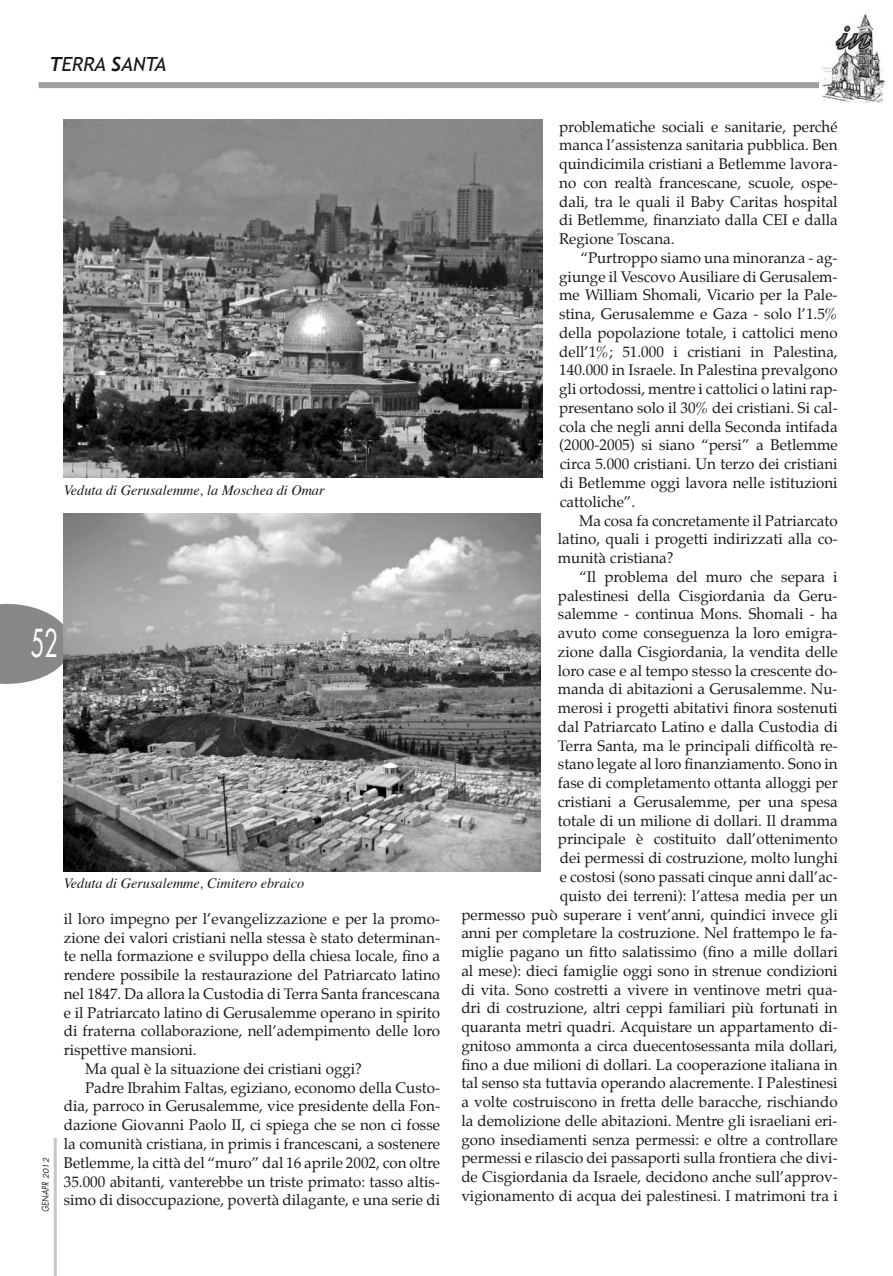
<style>
.page{position:relative;width:893px;height:1276px;background:#fff}
.page>*{position:absolute;margin:0;border:0;box-sizing:border-box;transform-origin:0 0}
.t1{font:37.5px "Futura";color:#fff;scale:.6 1}
.t2{font:italic 19.5px "Trebuchet MS";color:#1a171c}
.t3{font:15.15px/18.8px "Palatino";color:#1a171c;text-align:justify}
.t4{font:italic 14.25px "Times";color:#1a171c}
.t5{font:italic 9px "Futura";color:#1a171c;scale:.8 1}
.s1{font-weight:700}
.s2{font-family:"Trebuchet";font-weight:700}
.s3{font-style:inherit}
.s4{font-size:7.5px}
</style>
<div class="page">
<div style="left:39px;top:82px;width:797px;height:6px;background:#9c9e9f"></div>
<hr style="left:54px;top:1138px;width:3px;height:138px;background:#c6c7c8">
<img style="left:819px;top:14px;width:66px;height:89px">
<svg style="left:0;top:604px;width:64px;height:80px;background:#969799"></svg>
<img style="left:64px;top:119px;width:478px;height:359px">
<img style="left:64px;top:514px;width:477px;height:357px">
<p class="t2" style="left:49px;top:53px;width:119px"><span class="s1">T</span>ERRA <span class="s2">S</span><span class="s3">ANTA</span></p>
<p class="t4" style="left:64px;top:477px;width:262px">Veduta di Gerusalemme, la Moschea di Omar</p>
<h1 class="t1" style="left:31px;top:617px;width:48px">52</h1>
<p class="t4" style="left:64px;top:871px;width:242px">Veduta di Gerusalemme, Cimitero ebraico</p>
<p class="t5" style="left:39px;top:1211px;width:69px;rotate:-90deg">gen-apr <span class="s4">2012</span></p>
<p class="t3" style="left:64px;top:910px;width:378px">il loro impegno per l’evangelizzazione e per la promo-</p>
<p class="t3" style="left:64px;top:929px;width:378px">zione dei valori cristiani nella stessa è stato determinan-</p>
<p class="t3" style="left:64px;top:948px;width:378px">te nella formazione e sviluppo della chiesa locale, fino a</p>
<p class="t3" style="left:64px;top:967px;width:378px">rendere possibile la restaurazione del Patriarcato latino</p>
<p class="t3" style="left:64px;top:985px;width:378px">nel 1847. Da allora la Custodia di Terra Santa francescana</p>
<p class="t3" style="left:64px;top:1004px;width:378px">e il Patriarcato latino di Gerusalemme operano in spirito</p>
<p class="t3" style="left:64px;top:1023px;width:378px">di fraterna collaborazione, nell’adempimento delle loro</p>
<p class="t3" style="left:64px;top:1042px;width:134px">rispettive mansioni.</p>
<p class="t3" style="left:85px;top:1060px;width:278px">Ma qual è la situazione dei cristiani oggi?</p>
<p class="t3" style="left:85px;top:1079px;width:357px">Padre Ibrahim Faltas, egiziano, economo della Custo-</p>
<p class="t3" style="left:64px;top:1098px;width:378px">dia, parroco in Gerusalemme, vice presidente della Fon-</p>
<p class="t3" style="left:64px;top:1117px;width:378px">dazione Giovanni Paolo II, ci spiega che se non ci fosse</p>
<p class="t3" style="left:64px;top:1135px;width:378px">la comunità cristiana, in primis i francescani, a sostenere</p>
<p class="t3" style="left:64px;top:1154px;width:378px">Betlemme, la città del “muro” dal 16 aprile 2002, con oltre</p>
<p class="t3" style="left:64px;top:1173px;width:378px">35.000 abitanti, vanterebbe un triste primato: tasso altis-</p>
<p class="t3" style="left:64px;top:1192px;width:378px">simo di disoccupazione, povertà dilagante, e una serie di</p>
<p class="t3" style="left:559px;top:118px;width:280px">problematiche sociali e sanitarie, perché manca l’assistenza sanitaria pubblica. Ben quindicimila cristiani a Betlemme lavora&shy;no con realtà francescane, scuole, ospe&shy;dali, tra le quali il Baby Caritas hospital di Betlemme, finanziato dalla CEI e dalla Regione Toscana.</p>
<p class="t3" style="left:559px;top:250px;width:280px;text-indent:21px">“Purtroppo siamo una minoranza - ag&shy;giunge il Vescovo Ausiliare di Gerusalem&shy;me William Shomali, Vicario per la Pale&shy;stina, Gerusalemme e Gaza - solo l’1.5% della popolazione totale, i cattolici meno dell’1%; 51.000 i cristiani in Palestina, 140.000 in Israele. In Palestina prevalgono gli ortodossi, mentre i cattolici o latini rap&shy;presentano solo il 30% dei cristiani. Si cal&shy;cola che negli anni della Seconda intifada (2000-2005) si siano “persi” a Betlemme circa 5.000 cristiani. Un terzo dei cristiani di Betlemme oggi lavora nelle istituzioni cattoliche”.</p>
<p class="t3" style="left:558px;top:512px;width:281px;text-indent:21px">Ma cosa fa concretamente il Patriarcato latino, quali i progetti indirizzati alla co&shy;munità cristiana?</p>
<p class="t3" style="left:461px;top:568px;width:378px;text-align:right">“Il problema del muro che separa i<br>palestinesi della Cisgiordania da Geru-<br>salemme - continua Mons. Shomali - ha<br>avuto come conseguenza la loro emigra-<br>zione dalla Cisgiordania, la vendita delle<br>loro case e al tempo stesso la crescente do-<br>manda di abitazioni a Gerusalemme. Nu-<br>merosi i progetti abitativi finora sostenuti<br>dal Patriarcato Latino e dalla Custodia di<br>Terra Santa, ma le principali difficoltà re-<br>stano legate al loro finanziamento. Sono in<br>fase di completamento ottanta alloggi per<br>cristiani a Gerusalemme, per una spesa<br>totale di un milione di dollari. Il dramma<br>principale è costituito dall’ottenimento<br>dei permessi di costruzione, molto lunghi<br>e costosi (sono passati cinque anni dall’ac-<br>quisto dei terreni): l’attesa media per un<br>permesso può superare i vent’anni, quindici invece gli anni per completare la costruzione. Nel frattempo le fa&shy;miglie pagano un fitto salatissimo (fino a mille dollari al mese): dieci famiglie oggi sono in strenue condizioni di vita. Sono costretti a vivere in ventinove metri qua&shy;dri di costruzione, altri ceppi familiari più fortunati in quaranta metri quadri. Acquistare un appartamento di&shy;gnitoso ammonta a circa duecentosessanta mila dollari, fino a due milioni di dollari. La cooperazione italiana in tal senso sta tuttavia operando alacremente. I Palestinesi a volte costruiscono in fretta delle baracche, rischiando la demolizione delle abitazioni. Mentre gli israeliani eri&shy;gono insediamenti senza permessi: e oltre a controllare permessi e rilascio dei passaporti sulla frontiera che divi&shy;de Cisgiordania da Israele, decidono anche sull’approv&shy;vigionamento di acqua dei palestinesi. I matrimoni tra i</p>
</div>
